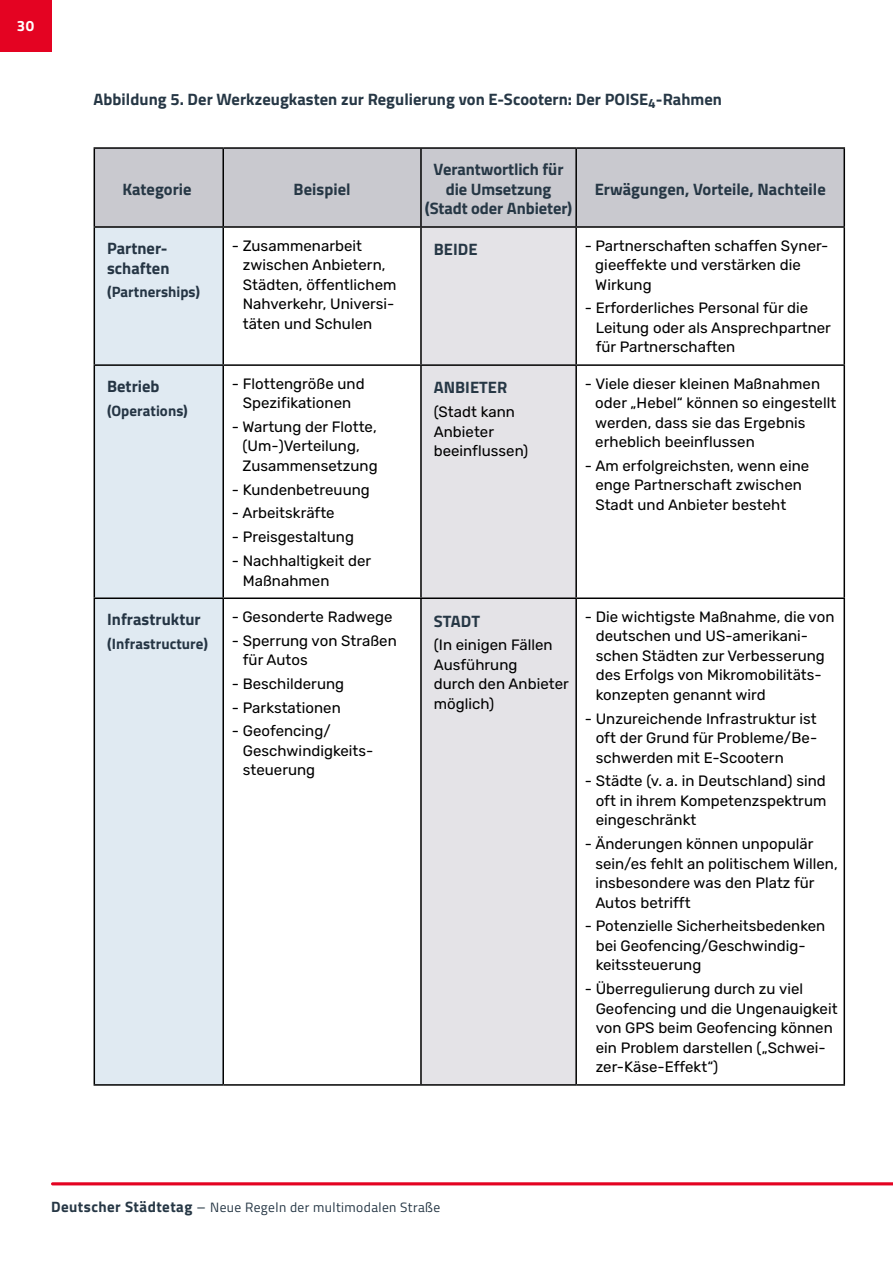
<style>
.page{position:relative;width:893px;height:1263px;background:#fff}
.page>*{position:absolute;margin:0;border:0;box-sizing:border-box;transform-origin:0 0}
.Ü_Infokasten{font:700 16.5px/19.5px "Titillium Web";letter-spacing:.005em;color:#263745;text-align:center}
.Ü_Infokasten-2{font:700 16.5px/19.5px "Titillium Web";letter-spacing:.005em;color:#253544}
.Fließtext{font:15px/19.5px "Rubik";letter-spacing:.005em;color:#000}
.Fließtext_ANHANG{font:700 15px "Titillium Web";letter-spacing:.005em;color:#253544}
.t1{font:700 15px "Titillium Web";color:#fff}
.t2{font:13.5px "Titillium Web";letter-spacing:.03em;color:#263745}
.s1{font-weight:700;font-size:15px}
.s2{font-size:15px}
</style>
<div class="page">
<svg style="left:51px;top:1182px;width:842px;height:4px;background:#e93750"></svg>
<div style="left:0;top:0;width:51px;height:51px;background:#e40322"></div>
<div style="left:95px;top:149px;width:748px;height:77px;background:#c9c9cf"></div>
<div style="left:95px;top:228px;width:127px;height:856px;background:#e0eaf2"></div>
<div style="left:422px;top:228px;width:153px;height:856px;background:#e4e3e7"></div>
<hr style="left:94px;top:147px;width:129px;height:2px;background:#000">
<hr style="left:94px;top:149px;width:1px;height:77px;background:#000">
<hr style="left:223px;top:147px;width:198px;height:2px;background:#000">
<hr style="left:222px;top:149px;width:2px;height:77px;background:#000">
<hr style="left:421px;top:147px;width:155px;height:2px;background:#000">
<hr style="left:420px;top:149px;width:2px;height:77px;background:#000">
<hr style="left:576px;top:147px;width:269px;height:2px;background:#000">
<hr style="left:575px;top:149px;width:2px;height:77px;background:#000">
<hr style="left:843px;top:149px;width:2px;height:77px;background:#000">
<hr style="left:94px;top:226px;width:129px;height:2px;background:#000">
<hr style="left:94px;top:228px;width:1px;height:136px;background:#000">
<hr style="left:223px;top:226px;width:198px;height:2px;background:#000">
<hr style="left:222px;top:228px;width:2px;height:136px;background:#000">
<hr style="left:421px;top:226px;width:155px;height:2px;background:#000">
<hr style="left:420px;top:228px;width:2px;height:136px;background:#000">
<hr style="left:576px;top:226px;width:269px;height:2px;background:#000">
<hr style="left:575px;top:228px;width:2px;height:136px;background:#000">
<hr style="left:843px;top:228px;width:2px;height:136px;background:#000">
<hr style="left:94px;top:364px;width:129px;height:2px;background:#000">
<hr style="left:94px;top:366px;width:1px;height:231px;background:#000">
<hr style="left:223px;top:364px;width:198px;height:2px;background:#000">
<hr style="left:222px;top:366px;width:2px;height:231px;background:#000">
<hr style="left:421px;top:364px;width:155px;height:2px;background:#000">
<hr style="left:420px;top:366px;width:2px;height:231px;background:#000">
<hr style="left:576px;top:364px;width:269px;height:2px;background:#000">
<hr style="left:575px;top:366px;width:2px;height:231px;background:#000">
<hr style="left:843px;top:366px;width:2px;height:231px;background:#000">
<hr style="left:94px;top:597px;width:129px;height:2px;background:#000">
<hr style="left:94px;top:599px;width:1px;height:485px;background:#000">
<hr style="left:223px;top:597px;width:198px;height:2px;background:#000">
<hr style="left:222px;top:599px;width:2px;height:485px;background:#000">
<hr style="left:421px;top:597px;width:155px;height:2px;background:#000">
<hr style="left:420px;top:599px;width:2px;height:485px;background:#000">
<hr style="left:576px;top:597px;width:269px;height:2px;background:#000">
<hr style="left:575px;top:599px;width:2px;height:485px;background:#000">
<hr style="left:843px;top:599px;width:2px;height:485px;background:#000">
<hr style="left:94px;top:1084px;width:129px;height:2px;background:#000">
<hr style="left:223px;top:1084px;width:198px;height:2px;background:#000">
<hr style="left:421px;top:1084px;width:155px;height:2px;background:#000">
<hr style="left:576px;top:1084px;width:269px;height:2px;background:#000">
<p class="t1" style="left:17px;top:14px;width:19px">30</p>
<p class="Ü_Infokasten" style="left:94px;top:88px;width:630px">Abbildung 5. Der Werkzeugkasten zur Regulierung von E-Scootern: Der POISE<sub>4</sub>-Rahmen</p>
<p class="Ü_Infokasten" style="left:122px;top:178px;width:71px">Kategorie</p>
<p class="Ü_Infokasten" style="left:294px;top:178px;width:58px">Beispiel</p>
<p class="Ü_Infokasten" style="left:425px;top:159px;width:149px">Verantwortlich für die Umsetzung (Stadt oder Anbieter)</p>
<p class="Ü_Infokasten" style="left:595px;top:178px;width:233px">Erwägungen, Vorteile, Nachteile</p>
<p class="Ü_Infokasten-2" style="left:107px;top:238px;width:64px">Partner&shy;schaften</p>
<p class="Fließtext_ANHANG" style="left:107px;top:281px;width:95px">(Partnerships)</p>
<p class="Fließtext" style="left:243px;top:236px;width:155px;text-indent:-11px">- Zusammenarbeit zwischen Anbietern,<br>Städten, öffentlichem<br>Nahverkehr, Universi&shy;täten und Schulen</p>
<p class="Ü_Infokasten" style="left:434px;top:239px;width:45px">BEIDE</p>
<p class="Fließtext" style="left:595px;top:236px;width:235px;text-indent:-11px">- Partnerschaften schaffen Syner&shy;gieeffekte und verstärken die<br>Wirkung</p>
<p class="Fließtext" style="left:596px;top:299px;width:237px;text-indent:-11px">- Erforderliches Personal für die<br>Leitung oder als Ansprechpartner für Partnerschaften</p>
<p class="Ü_Infokasten-2" style="left:107px;top:376px;width:54px">Betrieb</p>
<p class="Fließtext_ANHANG" style="left:107px;top:399px;width:82px">(Operations)</p>
<p class="Fließtext" style="left:232px;top:374px;width:134px;text-align:center">- Flottengröße und<br>Spezifikationen</p>
<p class="Fließtext" style="left:243px;top:417px;width:137px;text-indent:-11px">- Wartung der Flotte, (Um-)Verteilung,<br>Zusammensetzung</p>
<p class="Fließtext" style="left:232px;top:480px;width:140px">- Kundenbetreuung</p>
<p class="Fließtext" style="left:232px;top:504px;width:104px">- Arbeitskräfte</p>
<p class="Fließtext" style="left:232px;top:528px;width:124px">- Preisgestaltung</p>
<p class="Fließtext" style="left:243px;top:551px;width:130px;text-indent:-11px">- Nachhaltigkeit der<br>Maßnahmen</p>
<p class="Ü_Infokasten" style="left:434px;top:377px;width:75px">ANBIETER</p>
<p class="Fließtext" style="left:434px;top:403px;width:96px">(Stadt kann<br>Anbieter beeinflussen)</p>
<p class="Fließtext" style="left:595px;top:374px;width:242px;text-indent:-11px">- Viele dieser kleinen Maßnahmen oder „Hebel“ können so eingestellt werden, dass sie das Ergebnis erheblich beeinflussen</p>
<p class="Fließtext" style="left:595px;top:456px;width:215px;text-indent:-11px">- Am erfolgreichsten, wenn eine enge Partnerschaft zwischen<br>Stadt und Anbieter besteht</p>
<p class="Ü_Infokasten-2" style="left:107px;top:609px;width:95px">Infrastruktur</p>
<p class="Fließtext_ANHANG" style="left:107px;top:632px;width:103px">(Infrastructure)</p>
<p class="Fließtext" style="left:232px;top:607px;width:162px">- Gesonderte Radwege</p>
<p class="Fließtext" style="left:243px;top:631px;width:156px;text-indent:-11px">- Sperrung von Straßen für Autos</p>
<p class="Fließtext" style="left:232px;top:674px;width:114px">- Beschilderung</p>
<p class="Fließtext" style="left:232px;top:698px;width:111px">- Parkstationen</p>
<p class="Fließtext" style="left:243px;top:722px;width:132px;text-indent:-11px">- Geofencing/<br>Geschwindigkeits&shy;steuerung</p>
<p class="Ü_Infokasten" style="left:434px;top:610px;width:48px">STADT</p>
<p class="Fließtext" style="left:434px;top:636px;width:137px">(In einigen Fällen<br>Ausführung<br>durch den Anbieter möglich)</p>
<p class="Fließtext" style="left:596px;top:607px;width:240px;text-indent:-11px">- Die wichtigste Maßnahme, die von deutschen und US-amerikani&shy;schen Städten zur Verbesserung des Erfolgs von Mikromobilitäts&shy;konzepten genannt wird</p>
<p class="Fließtext" style="left:596px;top:709px;width:223px;text-align:justify;text-indent:-11px">- Unzureichende Infrastruktur ist oft der Grund für Probleme/Be&shy;schwerden mit E-Scootern</p>
<p class="Fließtext" style="left:596px;top:772px;width:232px;text-align:justify;text-indent:-11px">- Städte (v. a. in Deutschland) sind oft in ihrem Kompetenzspektrum eingeschränkt</p>
<p class="Fließtext" style="left:595px;top:834px;width:244px;text-indent:-11px">- Änderungen können unpopulär sein/es fehlt an politischem Willen, insbesondere was den Platz für<br>Autos betrifft</p>
<p class="Fließtext" style="left:596px;top:917px;width:231px;text-indent:-11px">- Potenzielle Sicherheitsbedenken bei Geofencing/Geschwindig&shy;keitssteuerung</p>
<p class="Fließtext" style="left:596px;top:979px;width:243px;text-indent:-11px">- Überregulierung durch zu viel<br>Geofencing und die Ungenauigkeit von GPS beim Geofencing können ein Problem darstellen („Schwei&shy;zer-Käse-Effekt“)</p>
<p class="t2" style="left:51px;top:1197px;width:391px"><span class="s1">Deutscher Städtetag</span> <span class="s2">–</span> Neue Regeln der multimodalen Straße</p>
</div>
